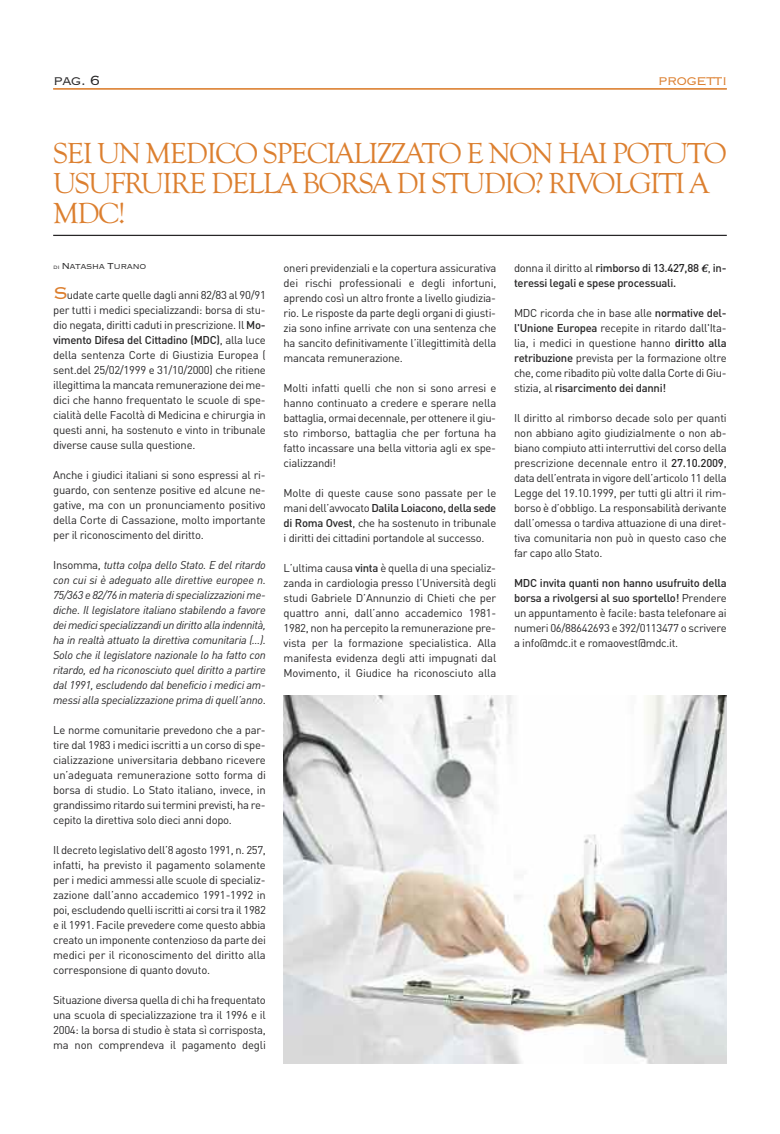
<style>
.page{position:relative;width:780px;height:1134px;background:#fff}
.page>*{position:absolute;margin:0;border:0;box-sizing:border-box;transform-origin:0 0}
.t1{font:30px/30px "Goudy Old Style T";letter-spacing:-.05em;color:#dc7f2f}
.t2{font:300 17.5px "Copperplate";letter-spacing:-.05em;color:#dc7f2f}
.t3{font:300 17.5px "Copperplate";color:#272627}
.t4{font:11.25px/15px "DI Nregular";letter-spacing:-.025em;color:#272627;text-align:justify}
.t5{font:italic 11.25px/15px "DIN Regular";letter-spacing:-.025em;color:#272627;text-align:justify}
.t6{font:500 11.25px/15px "DI Nmedium";letter-spacing:-.025em;color:#272627}
.t7{font:300 11.25px "Copperplate";letter-spacing:-.05em;color:#272627}
.s1{font-size:7.5px}
.s2{font-family:"Copperplate";font-weight:300;font-size:22.5px;color:#dc7f2f}
.s3{font-family:"DI Nmedium";font-weight:500}
.s4{font-family:"DI Nregular";font-weight:400}
.s5{font-family:"DI Nregular";font-style:normal}
.s6{font-family:"Cambria";font-weight:700;font-style:italic}
</style>
<div class="page">
<hr style="left:53px;top:88px;width:673px;height:2px;background:#dc7f2f">
<hr style="left:53px;top:235px;width:673px;height:1px;background:#272627">
<img style="left:283px;top:695px;width:443px;height:368px">
<h2 class="t3" style="left:53px;top:69px;width:49px">pag. 6</h2>
<h2 class="t2" style="left:658px;top:69px;width:71px">progetti</h2>
<h1 class="t1" style="left:53px;top:138px;width:675px">SEI UN MEDICO SPECIALIZZATO E NON HAI POTUTO<br>USUFRUIRE DELLA BORSA DI STUDIO? RIVOLGITI A<br>MDC!</h1>
<p class="t7" style="left:53px;top:259px;width:95px"><span class="s1">di</span> Natasha Turano</p>
<p class="t4" style="left:53px;top:287px;width:214px"><span class="s2">S</span>udate carte quelle dagli anni 82/83 al 90/91 per tutti i medici specializzandi: borsa di stu&shy;dio negata, diritti caduti in prescrizione. Il <span class="s3">Mo-</span></p>
<p class="t6" style="left:53px;top:332px;width:214px">vimento Difesa del Cittadino (MDC)<span class="s4">, alla luce</span></p>
<p class="t4" style="left:53px;top:347px;width:214px">della sentenza Corte di Giustizia Europea ( sent.del 25/02/1999 e 31/10/2000) che ritiene illegittima la mancata remunerazione dei me&shy;dici che hanno frequentato le scuole di spe&shy;cialità delle Facoltà di Medicina e chirurgia in questi anni, ha sostenuto e vinto in tribunale diverse cause sulla questione.</p>
<p class="t4" style="left:53px;top:467px;width:214px">Anche i giudici italiani si sono espressi al ri&shy;guardo, con sentenze positive ed alcune ne&shy;gative, ma con un pronunciamento positivo della Corte di Cassazione, molto importante per il riconoscimento del diritto.</p>
<p class="t5" style="left:53px;top:557px;width:214px"><span class="s5">Insomma,</span> tutta colpa dello Stato. E del ritardo con cui si è adeguato alle direttive europee n.<br>75/363 e 82/76 in materia di specializzazioni me&shy;diche. Il legislatore italiano stabilendo a favore dei medici specializzandi un diritto alla indennità, ha in realtà attuato la direttiva comunitaria (…).<br>Solo che il legislatore nazionale lo ha fatto con ritardo, ed ha riconosciuto quel diritto a partire dal 1991, escludendo dal beneficio i medici am&shy;messi alla specializzazione prima di quell’anno<span class="s5">.</span></p>
<p class="t4" style="left:53px;top:722px;width:214px">Le norme comunitarie prevedono che a par&shy;tire dal 1983 i medici iscritti a un corso di spe&shy;cializzazione universitaria debbano ricevere un’adeguata remunerazione sotto forma di borsa di studio. Lo Stato italiano, invece, in grandissimo ritardo sui termini previsti, ha re&shy;cepito la direttiva solo dieci anni dopo.</p>
<p class="t4" style="left:53px;top:842px;width:214px">Il decreto legislativo dell’8 agosto 1991, n. 257, infatti, ha previsto il pagamento solamente per i medici ammessi alle scuole di specializ&shy;zazione dall’anno accademico 1991-1992 in poi, escludendo quelli iscritti ai corsi tra il 1982 e il 1991. Facile prevedere come questo abbia creato un imponente contenzioso da parte dei medici per il riconoscimento del diritto alla corresponsione di quanto dovuto.</p>
<p class="t4" style="left:53px;top:992px;width:214px">Situazione diversa quella di chi ha frequentato una scuola di specializzazione tra il 1996 e il 2004: la borsa di studio è stata sì corrisposta, ma non comprendeva il pagamento degli</p>
<p class="t4" style="left:283px;top:260px;width:214px">oneri previdenziali e la copertura assicurativa dei rischi professionali e degli infortuni, aprendo così un altro fronte a livello giudizia&shy;rio. Le risposte da parte degli organi di giusti&shy;zia sono infine arrivate con una sentenza che ha sancito definitivamente l’illegittimità della mancata remunerazione.</p>
<p class="t4" style="left:283px;top:380px;width:214px">Molti infatti quelli che non si sono arresi e hanno continuato a credere e sperare nella battaglia, ormai decennale, per ottenere il giu&shy;sto rimborso, battaglia che per fortuna ha fatto incassare una bella vittoria agli ex spe&shy;cializzandi!</p>
<p class="t4" style="left:283px;top:485px;width:214px">Molte di queste cause sono passate per le</p>
<p class="t6" style="left:283px;top:500px;width:214px"><span class="s4">mani dell’avvocato</span> Dalila Loiacono, della sede</p>
<p class="t4" style="left:283px;top:515px;width:214px"><span class="s3">di Roma Ovest</span>, che ha sostenuto in tribunale i diritti dei cittadini portandole al successo.</p>
<p class="t4" style="left:283px;top:560px;width:214px">L’ultima causa <span class="s3">vinta</span> è quella di una specializ&shy;zanda in cardiologia presso l’Università degli studi Gabriele D’Annunzio di Chieti che per quattro anni, dall’anno accademico 1981- 1982, non ha percepito la remunerazione pre&shy;vista per la formazione specialistica. Alla manifesta evidenza degli atti impugnati dal Movimento, il Giudice ha riconosciuto alla</p>
<p class="t6" style="left:514px;top:260px;width:214px"><span class="s4">donna il diritto al</span> rimborso di 13.427,88 <span class="s6">€</span><span class="s4">,</span> in&shy;teressi legali e spese processuali.</p>
<p class="t4" style="left:514px;top:305px;width:214px">MDC ricorda che in base alle <span class="s3">normative del&shy;l'Unione Europea</span> recepite in ritardo dall'Ita&shy;lia, i medici in questione hanno <span class="s3">diritto alla retribuzione</span> prevista per la formazione oltre che, come ribadito più volte dalla Corte di Giu-</p>
<p class="t6" style="left:514px;top:380px;width:154px"><span class="s4">stizia, al</span> risarcimento dei danni!</p>
<p class="t4" style="left:514px;top:410px;width:214px">Il diritto al rimborso decade solo per quanti non abbiano agito giudizialmente o non ab&shy;biano compiuto atti interruttivi del corso della prescrizione decennale entro il <span class="s3">27.10.2009</span>, data dell’entrata in vigore dell’articolo 11 della Legge del 19.10.1999, per tutti gli altri il rim&shy;borso è d’obbligo. La responsabilità derivante dall’omessa o tardiva attuazione di una diret&shy;tiva comunitaria non può in questo caso che far capo allo Stato.</p>
<p class="t6" style="left:514px;top:575px;width:214px">MDC invita quanti non hanno usufruito della borsa a rivolgersi al suo sportello! <span class="s4">Prendere</span></p>
<p class="t4" style="left:514px;top:605px;width:214px">un appuntamento è facile: basta telefonare ai numeri 06/88642693 e 392/0113477 o scrivere a info@mdc.it e romaovest@mdc.it.</p>
</div>
